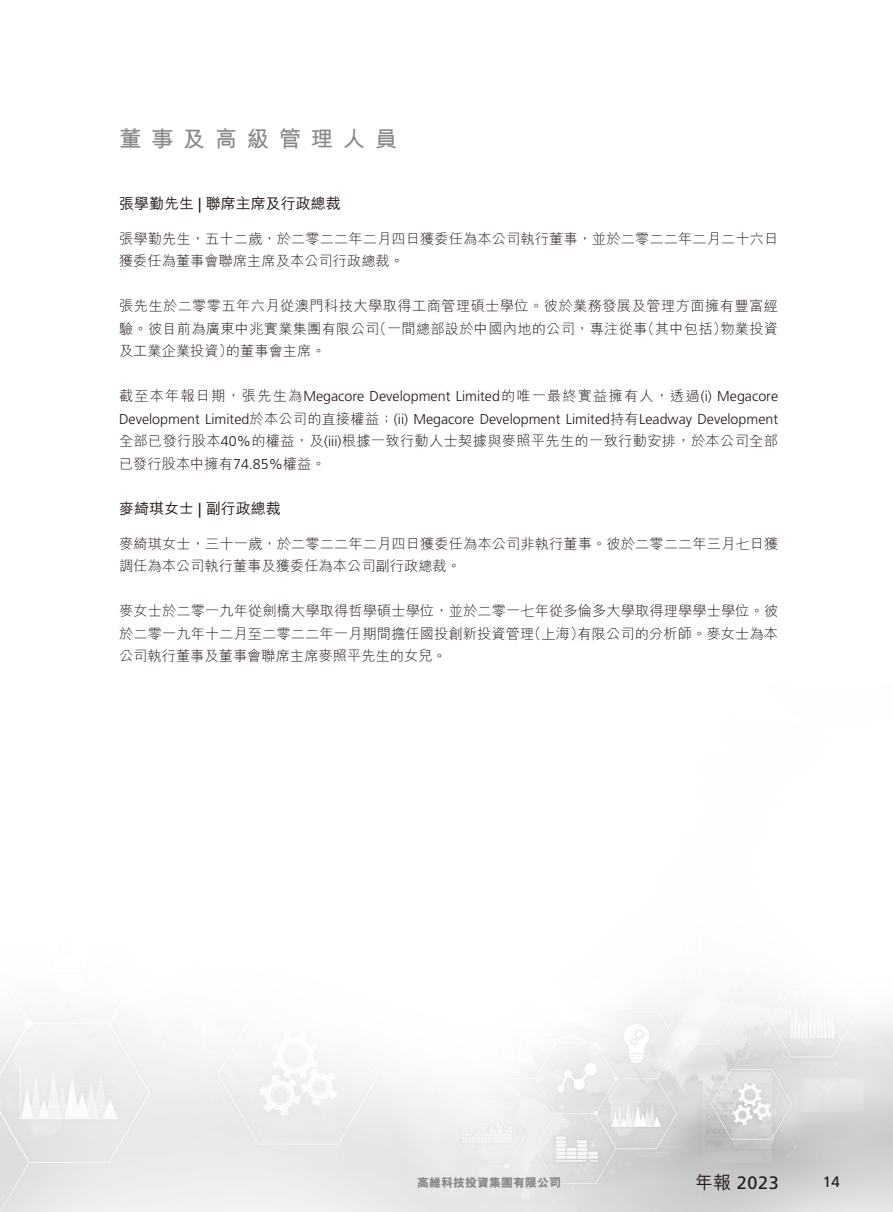
<style>
.page{position:relative;width:893px;height:1212px;background:#fff}
.page>*{position:absolute;margin:0;border:0;box-sizing:border-box;transform-origin:0 0}
.t1{font:700 22.5px "M Hei HK";letter-spacing:.42em;color:#898989}
.t2{font:18px "Frutiger LT Std";color:#231916}
.t3{font:500 15px "M Hei HK";color:#231916}
.t4{font:15px "Frutiger LT Std";color:#231916}
.t5{font:300 14.25px/22.5px "M Hei HK";letter-spacing:.005em;color:#231916}
.t6{font:300 14.25px/22.5px "Frutiger LT Std";color:#231916}
.t7{font:300 14.25px/22.5px "M Hei HK";letter-spacing:.03em;color:#231916;text-align:right}
.t8{font:800 12px "M Hei HK";color:#898989}
.s1{font-family:"Frutiger LT Std";font-weight:400}
.s2{font-family:"M Hei HK"}
.s3{font-family:"Frutiger LT Std"}
.s4{font-family:"M Hei HK";font-weight:500}
</style>
<div class="page">
<img style="left:0;top:996px;width:893px;height:216px">
<h1 class="t1" style="left:119px;top:123px;width:280px">董事及高級管理人員</h1>
<p class="t3" style="left:119px;top:193px;width:223px">張學勤先生 <span class="s1">|</span> 聯席主席及行政總裁</p>
<p class="t5" style="left:119px;top:227px;width:661px">張學勤先生，五十二歲，於二零二二年二月四日獲委任為本公司執行董事，並於二零二二年二月二十六日獲委任為董事會聯席主席及本公司行政總裁。</p>
<p class="t7" style="left:119px;top:294px;width:661px">張先生於二零零五年六月從澳門科技大學取得工商管理碩士學位。彼於業務發展及管理方面擁有豐富經物業投資</p>
<p class="t5" style="left:373px;top:317px;width:276px">（一間總部設於中國內地的公司，專注從事</p>
<p class="t5" style="left:640px;top:317px;width:88px">（其中包括）</p>
<p class="t5" style="left:226px;top:317px;width:155px;text-indent:-107px">驗。彼目前為廣東中兆實業集團有限公司的董事會主席。</p>
<p class="t5" style="left:119px;top:339px;width:115px">及工業企業投資）</p>
<p class="t6" style="left:119px;top:385px;width:661px"><span class="s2">截至本年報日期，張先生為</span>Megacore Development Limited<span class="s2">的唯一最終實益擁有人，透過</span> ) i( Megacore<br>Development Limited<span class="s2">於本公司的直接權益；</span>(ii) Megacore Development Limited<span class="s2">持有</span>Leadway Development</p>
<p class="t5" style="left:119px;top:429px;width:660px">全部已發行股本<span class="s3">40%</span>的權益，及<span class="s3">(iii)</span>根據一致行動人士契據與麥照平先生的一致行動安排，於本公司全部已發行股本中擁有<span class="s3">74.85%</span>權益。</p>
<p class="t3" style="left:119px;top:498px;width:163px">麥綺琪女士 <span class="s1">|</span> 副行政總裁</p>
<p class="t5" style="left:119px;top:532px;width:661px">麥綺琪女士，三十一歲，於二零二二年二月四日獲委任為本公司非執行董事。彼於二零二二年三月七日獲調任為本公司執行董事及獲委任為本公司副行政總裁。</p>
<p class="t5" style="left:119px;top:600px;width:661px;text-align:right">麥女士於二零一九年從劍橋大學取得哲學碩士學位，並於二零一七年從多倫多大學取得理學學士學位。彼有限公司的分析師。麥女士為本</p>
<p class="t5" style="left:527px;top:622px;width:59px">（上海）</p>
<p class="t5" style="left:119px;top:622px;width:417px">於二零一九年十二月至二零二二年一月期間擔任國投創新投資管理公司執行董事及董事會聯席主席麥照平先生的女兒。</p>
<p class="t8" style="left:417px;top:1176px;width:145px">高維科技投資集團有限公司</p>
<p class="t2" style="left:695px;top:1172px;width:85px"><span class="s4">年報</span> 2023</p>
<p class="t4" style="left:823px;top:1173px;width:19px">14</p>
</div>
